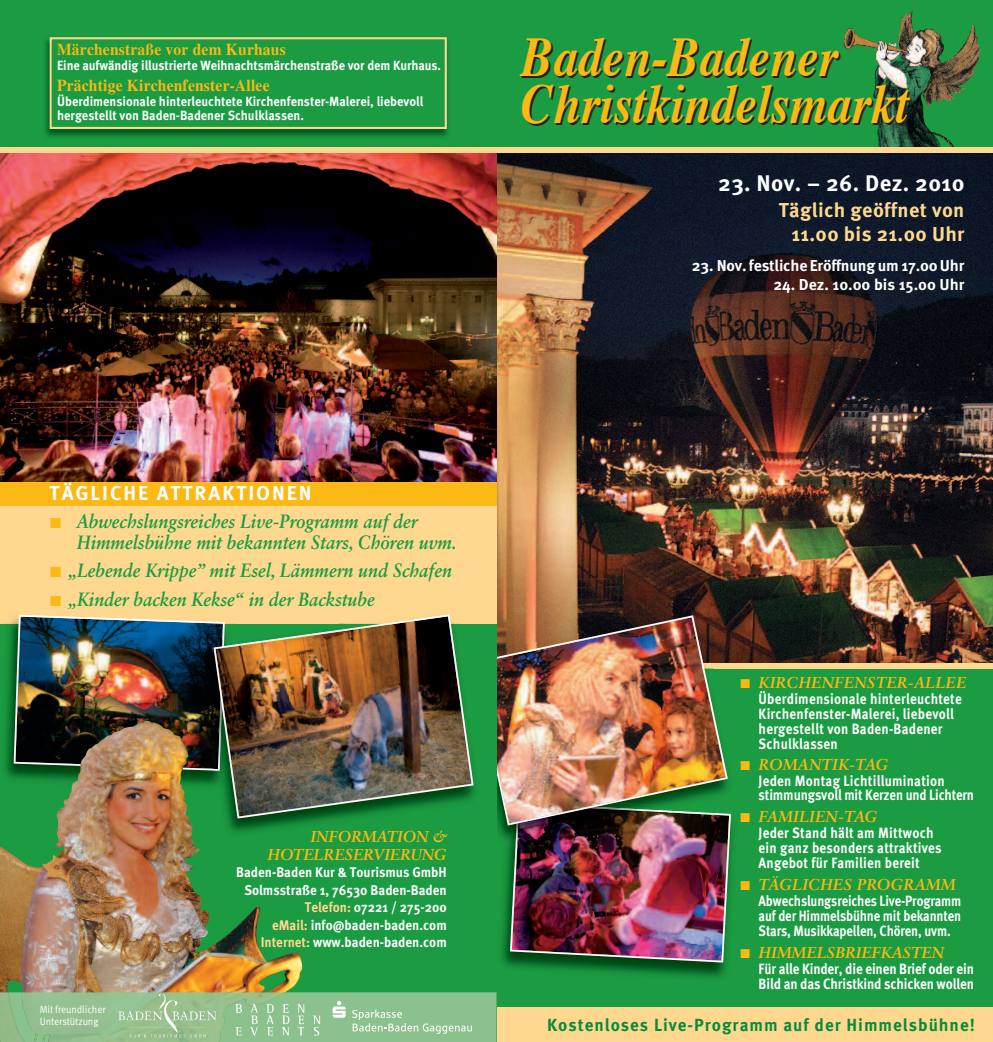
<style>
.page{position:relative;width:993px;height:1042px;background:#fff}
.page>*{position:absolute;margin:0;border:0;box-sizing:border-box;transform-origin:0 0}
.t1{font:italic 700 56px/47.2px "Times";letter-spacing:.005em;color:#fcb814;scale:.86 1}
.t2{font:700 22.57px "Meta OT";letter-spacing:.015em;color:#fff}
.t3{font:700 20.12px/24px "Meta OT";letter-spacing:.015em;color:#fed88f;text-align:right}
.t4{font:700 20.12px "Meta OT";letter-spacing:.095em;color:#fff}
.t5{font:italic 700 19.25px/21.5px "Sabon LT Std";color:#1b9c42;scale:.9 1}
.t6{font:700 17.5px "Meta OT";letter-spacing:.055em;color:#088b3c}
.t7{font:700 16.62px "Times LT Std";letter-spacing:.015em;color:#fcb814;scale:.93 1}
.t8{font:italic 700 15.75px/18.4px "Sabon LT Std";color:#fcb814;text-align:right}
.t9{font:700 15.75px "Meta OT";letter-spacing:-.01em;color:#fff}
.t10{font:700 14.88px/14.9px "Meta OT";letter-spacing:.015em;color:#fff;scale:.88 1}
.t11{font:700 14.88px/14.9px "Meta OT";letter-spacing:-.01em;color:#fff;scale:.88 1}
.t12{font:700 14.88px/15.2px "Meta OT";letter-spacing:.015em;color:#fff;text-align:justify;scale:.85 1}
.t13{font:700 14px/17.5px "Meta OT";color:#fff;text-align:right;scale:.93 1}
.t14{font:700 13.3px/14px "Meta OT";color:#fff;scale:.93 1}
.t15{font:10.5px/12.6px "Meta OT Norm";letter-spacing:-.005em;color:#fff;scale:.93 1}
.s1{color:#fed88f}
</style>
<div class="page">
<div style="left:496px;top:0;width:496px;height:1042px;background:#1b9c42"></div>
<img style="left:843px;top:10px;width:64px;height:137px">
<div style="left:496px;top:1007px;width:496px;height:35px;background:#fed88f"></div>
<img style="left:501px;top:849px;width:231px;height:129px">
<img style="left:509px;top:849px;width:222px;height:114px">
<img style="left:496px;top:153px;width:496px;height:510px">
<div style="left:496px;top:147px;width:496px;height:6px;background:#fed88f"></div>
<div style="left:496px;top:663px;width:496px;height:5px;background:#fed88f"></div>
<img style="left:497px;top:668px;width:243px;height:181px">
<img style="left:499px;top:826px;width:195px;height:22px">
<img style="left:515px;top:826px;width:160px;height:19px">
<img style="left:517px;top:826px;width:152px;height:19px">
<img style="left:496px;top:607px;width:216px;height:7px">
<img style="left:496px;top:614px;width:232px;height:212px">
<div style="left:0;top:0;width:496px;height:1042px;background:#1b9c42"></div>
<div style="left:0;top:453px;width:496px;height:171px;background:#fed88f"></div>
<div style="left:0;top:446px;width:496px;height:60px;background:#fcb814"></div>
<img style="left:0;top:153px;width:496px;height:329px">
<div style="left:0;top:147px;width:496px;height:6px;background:#fed88f"></div>
<img style="left:6px;top:624px;width:7px;height:96px">
<img style="left:2px;top:620px;width:11px;height:4px">
<img style="left:13px;top:614px;width:199px;height:106px">
<img style="left:45px;top:37px;width:403px;height:100px">
<div style="left:52px;top:39px;width:392px;height:88px;background:#1b9c42"></div>
<div style="left:50px;top:37px;width:396px;height:92px;border:2px solid #fed88f"></div>
<img style="left:196px;top:640px;width:16px;height:80px">
<img style="left:212px;top:614px;width:262px;height:205px">
<img style="left:0;top:720px;width:302px;height:272px">
<svg style="left:0;top:992px;width:496px;height:50px;background:#91c190"></svg>
<img style="left:235px;top:1001px;width:86px;height:38px">
<img style="left:117px;top:994px;width:101px;height:47px">
<p class="t7" style="left:57px;top:44px;width:247px">Märchenstraße vor dem Kurhaus</p>
<p class="t14" style="left:57px;top:59px;width:414px">Eine aufwändig illustrierte Weihnachtsmärchenstraße vor dem Kurhaus.</p>
<p class="t7" style="left:57px;top:80px;width:230px">Prächtige Kirchenfenster-Allee</p>
<p class="t14" style="left:57px;top:95px;width:395px">Überdimensionale hinterleuchtete Kirchenfenster-Malerei, liebevoll hergestellt von Baden-Badener Schulklassen.</p>
<h1 class="t1" style="left:521px;top:38px;width:451px">Baden-Badener<br>Christkindelsmarkt</h1>
<h2 class="t2" style="left:718px;top:174px;width:248px">23. Nov. – 26. Dez. 2010</h2>
<h3 class="t3" style="left:778px;top:199px;width:187px">Täglich geöffnet von<br>11.00 bis 21.00 Uhr</h3>
<p class="t9" style="left:691px;top:259px;width:274px">23. Nov. festliche Eröffnung um 17.00 Uhr</p>
<p class="t9" style="left:773px;top:278px;width:192px">24. Dez. 10.00 bis 15.00 Uhr</p>
<h3 class="t4" style="left:50px;top:485px;width:263px">TÄGLICHE ATTRAKTIONEN</h3>
<p class="t5" style="left:77px;top:512px;width:423px">Abwechslungsreiches Live-Programm auf der<br>Himmelsbühne mit bekannten Stars, Chören uvm.</p>
<p class="t5" style="left:68px;top:558px;width:428px;line-height:28px">„Lebende Krippe” mit Esel, Lämmern und Schafen „Kinder backen Kekse“ in der Backstube</p>
<p class="t15" style="left:40px;top:1003px;width:72px">Mit freundlicher<br>Unterstützung</p>
<p class="t8" style="left:267px;top:828px;width:181px">INFORMATION &amp;<br>HOTELRESERVIERUNG</p>
<p class="t13" style="left:236px;top:865px;width:228px">Baden-Baden Kur &amp; Tourismus GmbH<br>Solmsstraße 1, 76530 Baden-Baden<br><span class="s1">Telefon:</span> 07221 / 275-200<br><span class="s1">eMail:</span> info@baden-baden.com<br><span class="s1">Internet:</span> www.baden-baden.com</p>
<p class="t8" style="left:758px;top:675px;width:209px">KIRCHENFENSTER-ALLEE</p>
<p class="t10" style="left:758px;top:692px;width:232px">Überdimensionale hinterleuchtete<br>Kirchenfenster-Malerei, liebevoll hergestellt von Baden-Badener<br>Schulklassen</p>
<p class="t8" style="left:758px;top:757px;width:131px">ROMANTIK-TAG</p>
<p class="t11" style="left:758px;top:774px;width:246px">Jeden Montag Lichtillumination stimmungsvoll mit Kerzen und Lichtern</p>
<p class="t8" style="left:758px;top:808px;width:120px">FAMILIEN-TAG</p>
<p class="t10" style="left:758px;top:826px;width:209px">Jeder Stand hält am Mittwoch ein ganz besonders attraktives<br>Angebot für Familien bereit</p>
<p class="t8" style="left:758px;top:876px;width:198px">TÄGLICHES PROGRAMM</p>
<p class="t12" style="left:758px;top:894px;width:240px">Abwechslungsreiches Live-Programm auf der Himmelsbühne mit bekannten Stars, Musikkapellen, Chören, uvm.</p>
<p class="t8" style="left:758px;top:944px;width:187px">HIMMELSBRIEFKASTEN</p>
<p class="t11" style="left:758px;top:962px;width:246px">Für alle Kinder, die einen Brief oder ein<br>Bild an das Christkind schicken wollen</p>
<p class="t6" style="left:547px;top:1018px;width:429px">Kostenloses Live-Programm auf der Himmelsbühne!</p>
</div>
